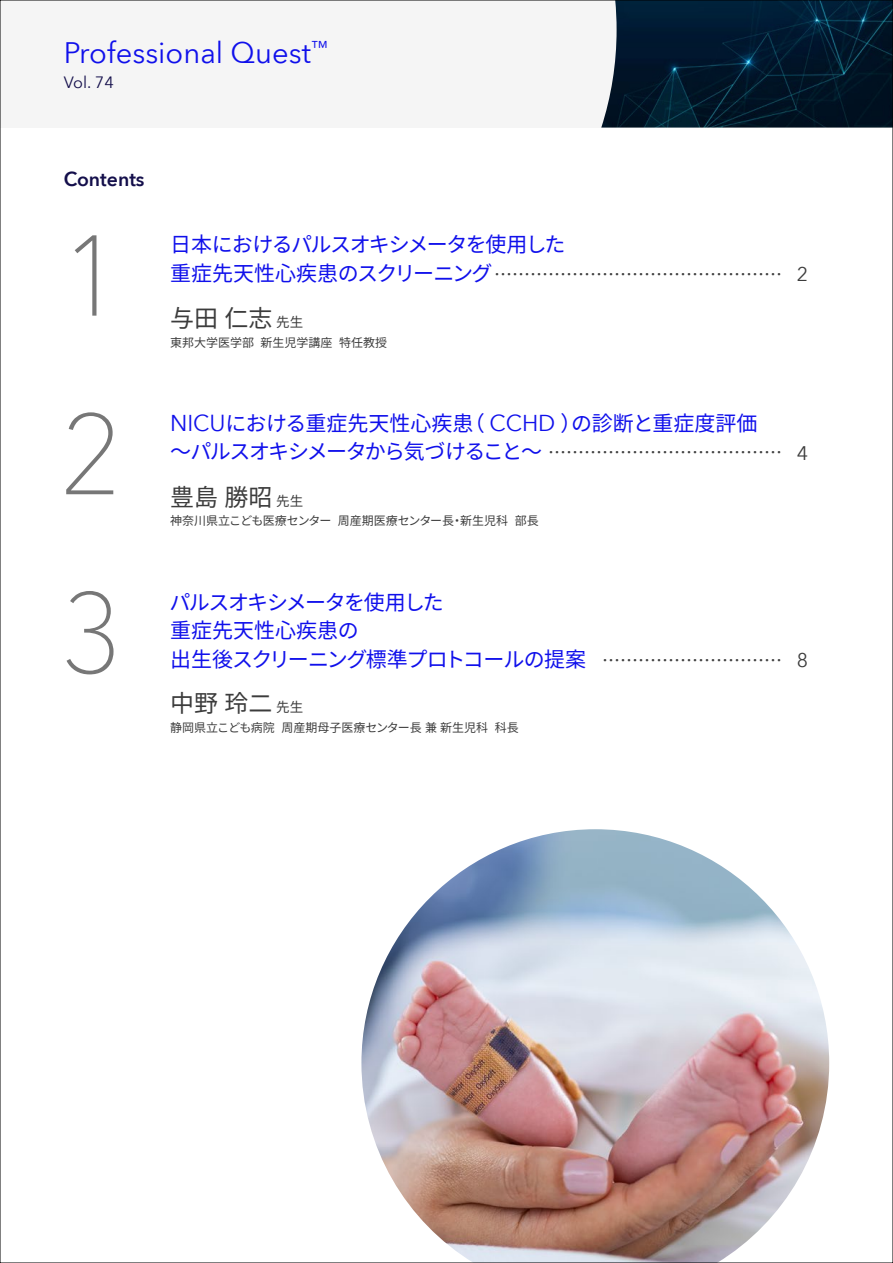
<style>
.page{position:relative;width:893px;height:1263px;background:#fff}
.page>*{position:absolute;margin:0;border:0;box-sizing:border-box;transform-origin:0 0}
.t1{font:100 113.4px "Avenir Next World";color:#777}
.t2{font:29.1px "Avenir Next World";color:#1010eb}
.t3{font:24px "Noto Sans JP";color:#3c3c3c}
.t4{font:21px/28.5px "Noto Sans JP";letter-spacing:-.055em;color:#1010eb}
.t5{font:600 19.5px "Avenir Next World";color:#140f4b}
.t6{font:16.2px "Avenir Next World";color:#140f4b}
.t7{font:12px "Noto Sans JP";color:#3c3c3c}
.s1{font-size:18px;color:#3c3c3c}
.s2{font-family:"Avenir Next World";font-size:19.5px;color:#3c3c3c}
.s3{font-size:13.5px}
.s4{font-family:"Avenir Next World";font-size:22.65px}
</style>
<div class="page">
<div style="left:0;top:0;width:893px;height:128px;background:#f5f5f5"></div>
<img style="left:601px;top:2px;width:290px;height:126px">
<img style="left:361px;top:829px;width:468px;height:432px">
<h2 class="t2" style="left:64px;top:29px;width:266px">Professional Quest<sup>™</sup></h2>
<p class="t6" style="left:64px;top:69px;width:51px">Vol. 74</p>
<p class="t5" style="left:64px;top:168px;width:82px">Contents</p>
<h1 class="t1" style="left:60px;top:185px;width:66px">1</h1>
<p class="t4" style="left:170px;top:231px;width:639px">日本におけるパルスオキシメータを使用した<br>重症先天性心疾患のスクリーニング<span class="s1">…………………………………………</span> <span class="s2">2</span></p>
<p class="t3" style="left:170px;top:305px;width:135px">与田仁志<span class="s3">先生</span></p>
<p class="t7" style="left:170px;top:336px;width:218px">東邦大学医学部 新生児学講座 特任教授</p>
<h1 class="t1" style="left:60px;top:364px;width:66px">2</h1>
<p class="t4" style="left:170px;top:409px;width:639px"><span class="s4">NICU</span>における重症先天性心疾患（ <span class="s4">CCHD</span> ）の診断と重症度評価<br>～パルスオキシメータから気づけること～ <span class="s1">…………………………………</span> <span class="s2">4</span></p>
<p class="t3" style="left:170px;top:484px;width:135px">豊島勝昭<span class="s3">先生</span></p>
<p class="t7" style="left:170px;top:514px;width:370px">神奈川県立こども医療センター 周産期医療センター長・新生児科 部長</p>
<h1 class="t1" style="left:60px;top:542px;width:66px">3</h1>
<p class="t4" style="left:169px;top:588px;width:640px">パルスオキシメータを使用した<br>重症先天性心疾患の<br>出生後スクリーニング標準プロトコールの提案 <span class="s1">…………………………</span> <span class="s2">8</span></p>
<p class="t3" style="left:170px;top:690px;width:135px">中野玲二<span class="s3">先生</span></p>
<p class="t7" style="left:170px;top:720px;width:350px">静岡県立こども病院 周産期母子医療センター長兼新生児科 科長</p>
</div>
